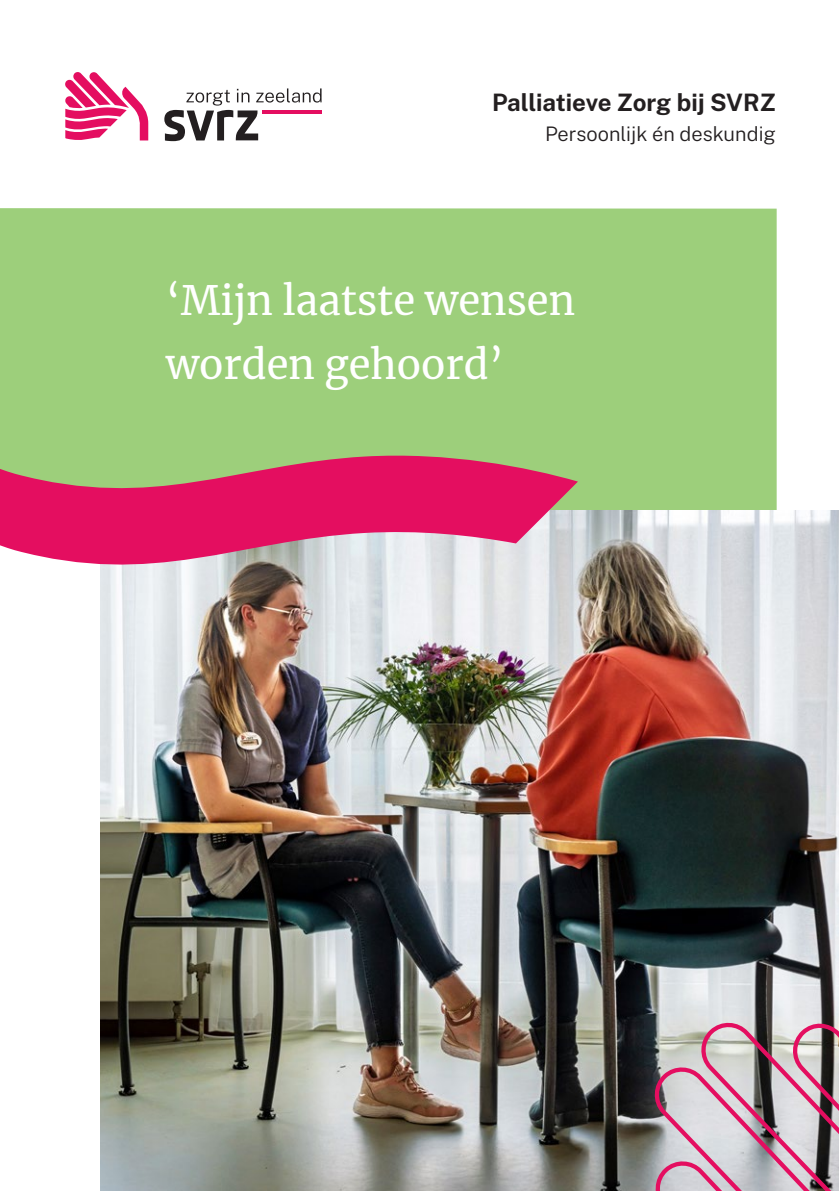
<style>
.page{position:relative;width:839px;height:1191px;background:#fff}
.page>*{position:absolute;margin:0;border:0;box-sizing:border-box;transform-origin:0 0}
.t1{font:40px/63.8px "Merriweather";color:#fff}
.t2{font:700 24px "Public Sans";color:#231f20}
.t3{font:300 20px "Public Sans";color:#231f20}
</style>
<div class="page">
<div style="left:0;top:208px;width:777px;height:303px;background:#9dcf7b"></div>
<img style="left:101px;top:511px;width:738px;height:680px">
<svg style="left:0;top:452px;width:578px;height:136px;background:#d66c8c"></svg>
<svg style="left:65px;top:72px;width:83px;height:69px"></svg>
<svg style="left:164px;top:88px;width:158px;height:53px"></svg>
<svg style="left:649px;top:1022px;width:190px;height:169px;background:#b9a0ab"></svg>
<h1 class="t2" style="left:492px;top:86px;width:285px">Palliatieve Zorg bij SVRZ</h1>
<h1 class="t3" style="left:545px;top:120px;width:232px">Persoonlijk én deskundig</h1>
<h2 class="t1" style="left:166px;top:268px;width:411px">‘Mijn laatste wensen worden gehoord’</h2>
</div>
